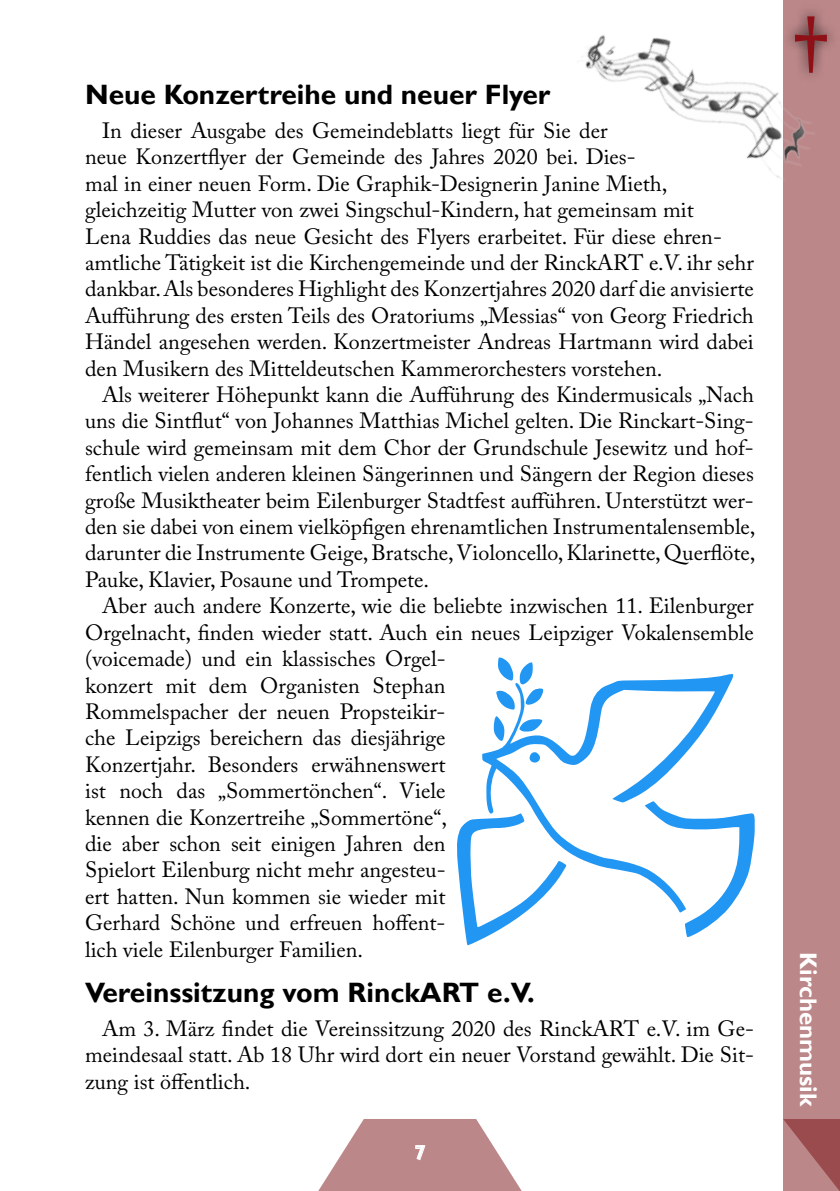
<style>
.page{position:relative;width:840px;height:1191px;background:#fff}
.page>*{position:absolute;margin:0;border:0;box-sizing:border-box;transform-origin:0 0}
.t1{font:96px "Nirmala UI";color:#8f1117}
.t2{font:700 28px "Gill Sans";color:#000}
.t3{font:700 24px "Gill Sans";color:#fff}
.t4{font:22px/26.4px "Adobe Caslon Pro";color:#000}
.t5{font:700 20px "Gill Sans";color:#fff}
</style>
<div class="page">
<div style="left:782px;top:0;width:57px;height:1191px;background:#bc8789"></div>
<svg style="left:318px;top:1119px;width:204px;height:72px"></svg>
<svg style="left:482px;top:674px;width:251px;height:203px"></svg>
<svg style="left:496px;top:657px;width:47px;height:52px"></svg>
<svg style="left:493px;top:716px;width:11px;height:25px"></svg>
<svg style="left:519px;top:719px;width:23px;height:12px"></svg>
<svg style="left:529px;top:752px;width:11px;height:11px"></svg>
<svg style="left:644px;top:801px;width:110px;height:136px"></svg>
<svg style="left:457px;top:813px;width:109px;height:132px"></svg>
<img style="left:582px;top:0;width:246px;height:225px">
<p class="t2" style="left:85px;top:78px;width:466px">Neue Konzertreihe und neuer Flyer</p>
<p class="t4" style="left:85px;top:117px;width:670px;text-indent:17px">In dieser Ausgabe des Gemeindeblatts liegt für Sie der<br>neue Konzertflyer der Gemeinde des Jahres 2020 bei. Dies-<br>mal in einer neuen Form. Die Graphik-Designerin Janine Mieth, gleichzeitig Mutter von zwei Singschul-Kindern, hat gemeinsam mit<br>Lena Ruddies das neue Gesicht des Flyers erarbeitet. Für diese ehren&shy;amtliche Tätigkeit ist die Kirchengemeinde und der RinckART e.V. ihr sehr dankbar. Als besonderes Highlight des Konzertjahres 2020 darf die anvisierte Aufführung des ersten Teils des Oratoriums „Messias“ von Georg Friedrich Händel angesehen werden. Konzertmeister Andreas Hartmann wird dabei den Musikern des Mitteldeutschen Kammerorchesters vorstehen.</p>
<p class="t4" style="left:85px;top:381px;width:671px;text-align:justify;text-indent:17px">Als weiterer Höhepunkt kann die Aufführung des Kindermusicals „Nach uns die Sintflut“ von Johannes Matthias Michel gelten. Die Rinckart-Sing&shy;schule wird gemeinsam mit dem Chor der Grundschule Jesewitz und hof&shy;fentlich vielen anderen kleinen Sängerinnen und Sängern der Region dieses große Musiktheater beim Eilenburger Stadtfest aufführen. Unterstützt wer&shy;den sie dabei von einem vielköpfigen ehrenamtlichen Instrumentalensemble, darunter die Instrumente Geige, Bratsche, Violoncello, Klarinette, Querflöte, Pauke, Klavier, Posaune und Trompete.</p>
<p class="t4" style="left:85px;top:592px;width:669px;text-indent:17px">Aber auch andere Konzerte, wie die beliebte inzwischen 11. Eilenburger Orgelnacht, finden wieder statt. Auch ein neues Leipziger Vokalensemble (voicemade) und ein klassisches Orgel-<br>konzert mit dem Organisten Stephan<br>Rommelspacher der neuen Propsteikir-<br>che Leipzigs bereichern das diesjährige<br>Konzertjahr. Besonders erwähnenswert<br>ist noch das „Sommertönchen“. Viele<br>kennen die Konzertreihe „Sommertöne“,<br>die aber schon seit einigen Jahren den<br>Spielort Eilenburg nicht mehr angesteu-<br>ert hatten. Nun kommen sie wieder mit<br>Gerhard Schöne und erfreuen hoffent-<br>lich viele Eilenburger Familien.</p>
<p class="t2" style="left:85px;top:975px;width:451px">Vereinssitzung vom RinckART e.V.</p>
<p class="t4" style="left:85px;top:1015px;width:670px;text-align:justify;text-indent:17px">Am 3. März findet die Vereinssitzung 2020 des RinckART e.V. im Ge&shy;meindesaal statt. Ab 18 Uhr wird dort ein neuer Vorstand gewählt. Die Sit&shy;zung ist öffentlich.</p>
<p class="t5" style="left:414px;top:1140px;width:13px">7</p>
<h1 class="t1" style="left:792px;top:-28px;width:37px">†</h1>
<p class="t3" style="left:822px;top:952px;width:156px;rotate:90deg">Kirchenmusik</p>
</div>
